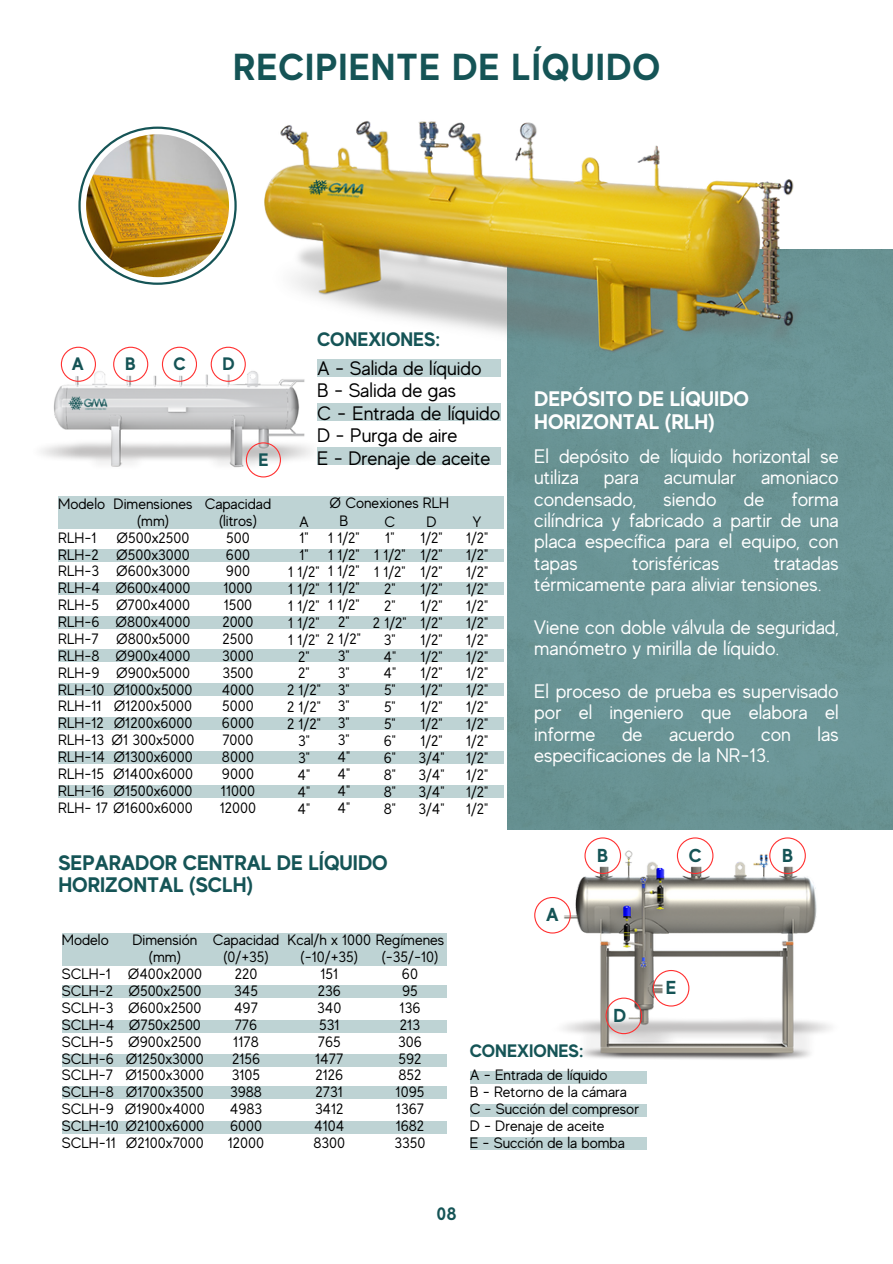
<style>
.page{position:relative;width:893px;height:1264px;background:#fff}
.page>*{position:absolute;margin:0;border:0;box-sizing:border-box;transform-origin:0 0}
.t1{font:700 37.5px "MADE Evolve Sans";letter-spacing:.03em;color:#155456}
.t2{font:700 21px/22.5px "MADE Evolve Sans";color:#155456}
.t3{font:700 21px/22.5px "MADE Evolve Sans";color:#fff}
.t4{font:19.5px/21.3px "MADE Evolve Sans";color:#fff}
.t5{font:19.5px/22.5px "MADE Evolve Sans";color:#000}
.t6{font:700 19.5px "MADE Evolve Sans";color:#155456}
.t7{font:700 18.75px "MADE Evolve Sans";color:#155456}
.t8{font:700 18px "MADE Evolve Sans";color:#155456}
.t9{font:15px/16.8px "MADE Evolve Sans";color:#000;text-align:center}
</style>
<div class="page">
<svg style="left:78px;top:127px;width:159px;height:158px"></svg>
<img style="left:86px;top:134px;width:143px;height:143px;border-radius:50%">
<div style="left:507px;top:249px;width:385px;height:580px;background:#6a9495"></div>
<img style="left:264px;top:121px;width:570px;height:258px">
<img style="left:41px;top:359px;width:293px;height:119px">
<svg style="left:61px;top:347px;width:35px;height:34px"></svg>
<svg style="left:246px;top:442px;width:35px;height:35px"></svg>
<svg style="left:211px;top:347px;width:34px;height:34px"></svg>
<svg style="left:162px;top:347px;width:35px;height:34px"></svg>
<svg style="left:113px;top:347px;width:35px;height:34px"></svg>
<div style="left:317px;top:359px;width:183px;height:17px;background:#bed3d4"></div>
<div style="left:317px;top:403px;width:183px;height:17px;background:#bed3d4"></div>
<div style="left:317px;top:447px;width:183px;height:17px;background:#bed3d4"></div>
<div style="left:58px;top:496px;width:445px;height:33px;background:#bed3d4"></div>
<div style="left:58px;top:549px;width:445px;height:13px;background:#bed3d4"></div>
<div style="left:58px;top:582px;width:445px;height:13px;background:#bed3d4"></div>
<div style="left:58px;top:616px;width:445px;height:13px;background:#bed3d4"></div>
<div style="left:58px;top:649px;width:445px;height:13px;background:#bed3d4"></div>
<div style="left:58px;top:683px;width:445px;height:13px;background:#bed3d4"></div>
<div style="left:58px;top:717px;width:445px;height:13px;background:#bed3d4"></div>
<div style="left:58px;top:751px;width:445px;height:13px;background:#bed3d4"></div>
<div style="left:58px;top:785px;width:445px;height:13px;background:#bed3d4"></div>
<div style="left:62px;top:933px;width:384px;height:33px;background:#bed3d4"></div>
<div style="left:62px;top:985px;width:384px;height:13px;background:#bed3d4"></div>
<div style="left:62px;top:1019px;width:384px;height:13px;background:#bed3d4"></div>
<div style="left:62px;top:1054px;width:384px;height:13px;background:#bed3d4"></div>
<div style="left:62px;top:1086px;width:384px;height:13px;background:#bed3d4"></div>
<div style="left:62px;top:1121px;width:384px;height:13px;background:#bed3d4"></div>
<img style="left:548px;top:850px;width:283px;height:210px">
<svg style="left:534px;top:897px;width:36px;height:36px"></svg>
<svg style="left:584px;top:837px;width:37px;height:37px"></svg>
<svg style="left:676px;top:837px;width:37px;height:37px"></svg>
<svg style="left:769px;top:837px;width:36px;height:37px"></svg>
<svg style="left:652px;top:969px;width:37px;height:37px"></svg>
<svg style="left:605px;top:997px;width:37px;height:37px"></svg>
<div style="left:469px;top:1071px;width:177px;height:12px;background:#bed3d4"></div>
<div style="left:470px;top:1103px;width:176px;height:13px;background:#bed3d4"></div>
<div style="left:470px;top:1136px;width:176px;height:13px;background:#bed3d4"></div>
<h1 class="t1" style="left:233px;top:44px;width:428px">RECIPIENTE DE LÍQUIDO</h1>
<p class="t8" style="left:72px;top:353px;width:14px">A</p>
<p class="t8" style="left:125px;top:353px;width:12px">B</p>
<p class="t8" style="left:173px;top:353px;width:14px">C</p>
<p class="t8" style="left:222px;top:353px;width:14px">D</p>
<p class="t8" style="left:258px;top:448px;width:12px">E</p>
<p class="t9" style="left:58px;top:495px;width:48px">Modelo</p>
<p class="t9" style="left:58px;top:529px;width:136px;text-align:left">RLH-1<br>RLH-2<br>RLH-3<br>RLH-4<br>RLH-5<br>RLH-6<br>RLH-7<br>RLH-8<br>RLH-9<br>RLH-10<br>RLH-11<br>RLH-12<br>RLH-13<br>RLH-14<br>RLH-15<br>RLH-16<br>RLH- 17 Ø1600x6000</p>
<p class="t9" style="left:112px;top:495px;width:84px">Dimensiones (mm)<br>Ø500x2500<br>Ø500x3000<br>Ø600x3000<br>Ø600x4000<br>Ø700x4000<br>Ø800x4000<br>Ø800x5000<br>Ø900x4000<br>Ø900x5000<br>Ø1000x5000<br>Ø1200x5000<br>Ø1200x6000<br>Ø1 300x5000<br>Ø1300x6000<br>Ø1400x6000<br>Ø1500x6000</p>
<p class="t9" style="left:205px;top:495px;width:68px">Capacidad (litros)<br>500<br>600<br>900<br>1000<br>1500<br>2000<br>2500<br>3000<br>3500<br>4000<br>5000<br>6000<br>7000<br>8000<br>9000<br>11000<br>12000</p>
<h3 class="t6" style="left:317px;top:328px;width:125px">CONEXIONES:</h3>
<h3 class="t5" style="left:317px;top:357px;width:185px">A - Salida de líquido<br>B - Salida de gas<br>C - Entrada de líquido<br>D - Purga de aire<br>E - Drenaje de aceite</h3>
<p class="t9" style="left:329px;top:494px;width:121px">Ø Conexiones RLH</p>
<p class="t9" style="left:339px;top:512px;width:10px">B</p>
<p class="t9" style="left:328px;top:529px;width:33px">1 1/2"</p>
<p class="t9" style="left:328px;top:546px;width:33px">1 1/2"</p>
<p class="t9" style="left:328px;top:563px;width:33px">1 1/2"</p>
<p class="t9" style="left:328px;top:580px;width:33px">1 1/2"</p>
<p class="t9" style="left:328px;top:596px;width:33px">1 1/2"</p>
<p class="t9" style="left:338px;top:613px;width:13px">2"</p>
<p class="t9" style="left:327px;top:630px;width:35px">2 1/2"</p>
<p class="t9" style="left:338px;top:647px;width:13px">3"</p>
<p class="t9" style="left:338px;top:664px;width:13px">3"</p>
<p class="t9" style="left:338px;top:681px;width:13px">3"</p>
<p class="t9" style="left:338px;top:698px;width:13px">3"</p>
<p class="t9" style="left:338px;top:715px;width:13px">3"</p>
<p class="t9" style="left:338px;top:731px;width:13px">3"</p>
<p class="t9" style="left:337px;top:748px;width:14px">4"</p>
<p class="t9" style="left:337px;top:765px;width:14px">4"</p>
<p class="t9" style="left:337px;top:782px;width:14px">4"</p>
<p class="t9" style="left:337px;top:799px;width:14px">4"</p>
<p class="t9" style="left:373px;top:513px;width:35px">C<br>1"<br>1 1/2"<br>1 1/2"<br>2"<br>2"<br>2 1/2"<br>3"<br>4"<br>4"<br>5"<br>5"<br>5"<br>6"<br>6"<br>8"<br>8"<br>8"</p>
<p class="t9" style="left:287px;top:513px;width:35px">A<br>1"<br>1"<br>1 1/2"<br>1 1/2"<br>1 1/2"<br>1 1/2"<br>1 1/2"<br>2"<br>2"<br>2 1/2"<br>2 1/2"<br>2 1/2"<br>3"<br>3"<br>4"<br>4"<br>4"</p>
<p class="t9" style="left:466px;top:513px;width:24px">Y<br>1/2"<br>1/2"<br>1/2"<br>1/2"<br>1/2"<br>1/2"<br>1/2"<br>1/2"<br>1/2"<br>1/2"<br>1/2"<br>1/2"<br>1/2"<br>1/2"<br>1/2"<br>1/2"<br>1/2"</p>
<p class="t9" style="left:418px;top:513px;width:28px">D<br>1/2"<br>1/2"<br>1/2"<br>1/2"<br>1/2"<br>1/2"<br>1/2"<br>1/2"<br>1/2"<br>1/2"<br>1/2"<br>1/2"<br>1/2"<br>3/4"<br>3/4"<br>3/4"<br>3/4"</p>
<h2 class="t2" style="left:58px;top:850px;width:331px">SEPARADOR CENTRAL DE LÍQUIDO<br>HORIZONTAL (SCLH)</h2>
<h2 class="t3" style="left:534px;top:388px;width:216px">DEPÓSITO DE LÍQUIDO<br>HORIZONTAL (RLH)</h2>
<h3 class="t4" style="left:534px;top:445px;width:306px">El depósito de líquido horizontal se utiliza</h3>
<h3 class="t4" style="left:603px;top:467px;width:36px">para</h3>
<h3 class="t4" style="left:663px;top:467px;width:74px">acumular</h3>
<h3 class="t4" style="left:761px;top:467px;width:79px">amoniaco</h3>
<h3 class="t4" style="left:534px;top:488px;width:103px">condensado,</h3>
<h3 class="t4" style="left:663px;top:488px;width:54px">siendo</h3>
<h3 class="t4" style="left:743px;top:488px;width:22px">de</h3>
<h3 class="t4" style="left:534px;top:488px;width:306px;text-align:justify;text-indent:257px">forma cilíndrica y fabricado a partir de una placa específica para el equipo, con tapas</h3>
<h3 class="t4" style="left:632px;top:552px;width:89px">torisféricas</h3>
<h3 class="t4" style="left:534px;top:552px;width:306px;text-indent:239px">tratadas térmicamente para aliviar tensiones.</h3>
<h3 class="t4" style="left:534px;top:616px;width:306px">Viene con doble válvula de seguridad, manómetro y mirilla de líquido.</h3>
<h3 class="t4" style="left:534px;top:680px;width:306px;text-align:justify">El proceso de prueba es supervisado por el ingeniero que elabora el informe</h3>
<h3 class="t4" style="left:622px;top:723px;width:22px">de</h3>
<h3 class="t4" style="left:669px;top:723px;width:67px">acuerdo</h3>
<h3 class="t4" style="left:761px;top:723px;width:31px">con</h3>
<h3 class="t4" style="left:817px;top:723px;width:23px">las</h3>
<h3 class="t4" style="left:534px;top:745px;width:237px">especificaciones de la NR-13.</h3>
<p class="t7" style="left:546px;top:903px;width:14px">A</p>
<p class="t7" style="left:597px;top:844px;width:12px">B</p>
<p class="t7" style="left:688px;top:844px;width:14px">C</p>
<p class="t7" style="left:782px;top:844px;width:12px">B</p>
<p class="t9" style="left:62px;top:931px;width:48px">Modelo</p>
<p class="t9" style="left:62px;top:965px;width:144px;text-align:left">SCLH-1<br>SCLH-2<br>SCLH-3<br>SCLH-4<br>SCLH-5<br>SCLH-6<br>SCLH-7<br>SCLH-8<br>SCLH-9<br>SCLH-10 Ø2100x6000<br>SCLH-11</p>
<p class="t9" style="left:125px;top:931px;width:81px">Dimensión (mm)<br>Ø400x2000<br>Ø500x2500<br>Ø600x2500<br>Ø750x2500<br>Ø900x2500<br>Ø1250x3000<br>Ø1500x3000<br>Ø1700x3500<br>Ø1900x4000</p>
<p class="t9" style="left:126px;top:1134px;width:79px">Ø2100x7000</p>
<p class="t9" style="left:213px;top:931px;width:68px">Capacidad (0/+35)<br>220<br>345<br>497<br>776<br>1178<br>2156<br>3105<br>3988<br>4983<br>6000<br>12000</p>
<p class="t9" style="left:287px;top:931px;width:158px">Kcal/h x 1000 Regímenes</p>
<p class="t9" style="left:381px;top:948px;width:59px">(-35/-10)</p>
<p class="t9" style="left:402px;top:965px;width:18px">60</p>
<p class="t9" style="left:402px;top:982px;width:17px">95</p>
<p class="t9" style="left:399px;top:999px;width:22px">136</p>
<p class="t9" style="left:400px;top:1016px;width:22px">213</p>
<p class="t9" style="left:398px;top:1033px;width:25px">306</p>
<p class="t9" style="left:398px;top:1050px;width:25px">592</p>
<p class="t9" style="left:398px;top:1066px;width:25px">852</p>
<p class="t9" style="left:395px;top:1083px;width:30px">1095</p>
<p class="t9" style="left:396px;top:1100px;width:30px">1367</p>
<p class="t9" style="left:395px;top:1117px;width:30px">1682</p>
<p class="t9" style="left:394px;top:1134px;width:32px">3350</p>
<p class="t9" style="left:300px;top:948px;width:59px">(-10/+35)<br>151<br>236<br>340<br>531<br>765<br>1477<br>2126<br>2731<br>3412<br>4104<br>8300</p>
<p class="t7" style="left:613px;top:1004px;width:14px">D</p>
<p class="t8" style="left:469px;top:1040px;width:116px">CONEXIONES:</p>
<p class="t9" style="left:469px;top:1066px;width:171px;text-align:left">A - Entrada de líquido<br>B - Retorno de la cámara<br>C - Succión del compresor<br>D - Drenaje de aceite<br>E - Succión de la bomba</p>
<p class="t8" style="left:436px;top:1203px;width:22px">08</p>
<p class="t7" style="left:665px;top:976px;width:12px">E</p>
</div>
